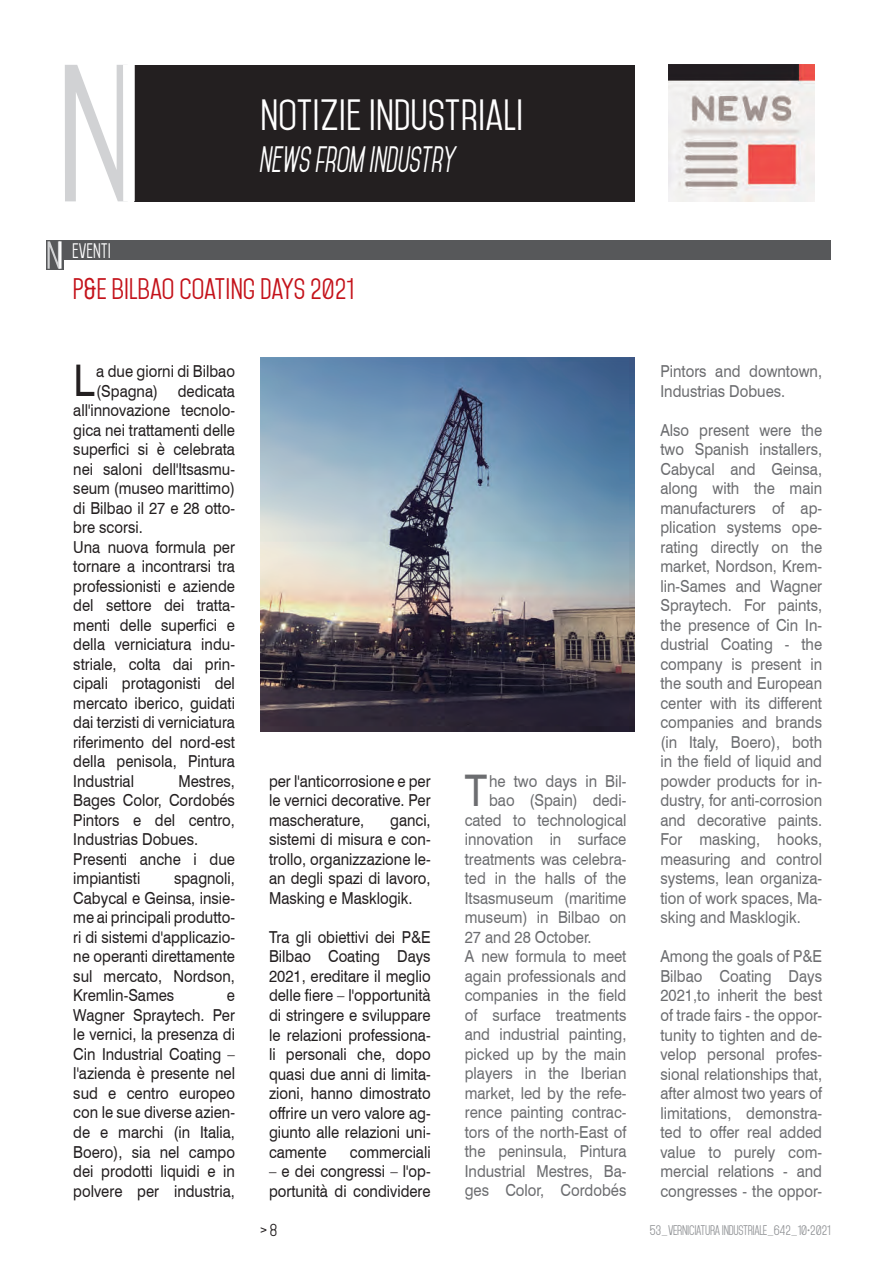
<style>
.page{position:relative;width:894px;height:1264px;background:#fff}
.page>*{position:absolute;margin:0;border:0;box-sizing:border-box;transform-origin:0 0}
.t1{font:43.65px "Swiss 721 BT";color:#231f20;scale:.9 1}
.t2{font:43.65px "Swiss 721 BT";color:#6c6d70;scale:.9 1}
.t3{font:37.5px "Mohave";color:#fff}
.t4{font:italic 31.5px "Mohave";color:#fff;scale:.8 1}
.t5{font:25.5px "Mohave";color:#c4121a}
.t6{font:18px "Mohave";color:#fff;scale:.9 1}
.t7{font:16.5px/19.5px "Swiss 721 BT";color:#231f20;text-align:justify;scale:.9 1}
.t8{font:16.5px/19.5px "Swiss 721 BT";color:#6c6d70;text-align:justify;scale:.9 1}
.t9{font:15px "Mohave";color:#231f20}
.t10{font:12px "Mohave";letter-spacing:-.03em;color:#939598}
</style>
<div class="page">
<div style="left:135px;top:65px;width:500px;height:136px;background:#231f20"></div>
<svg style="left:65px;top:65px;width:58px;height:136px"></svg>
<img style="left:668px;top:65px;width:146px;height:136px">
<div style="left:46px;top:240px;width:18px;height:30px;background:linear-gradient(to bottom,#57585a,#57585a)"></div>
<svg style="left:48px;top:241px;width:11px;height:28px"></svg>
<hr style="left:59px;top:241px;width:2px;height:28px;background:#fff">
<div style="left:64px;top:240px;width:766px;height:20px;background:#57585a"></div>
<img style="left:260px;top:357px;width:375px;height:374px">
<h2 class="t3" style="left:260px;top:92px;width:264px">NOTIZIE INDUSTRIALI</h2>
<h3 class="t4" style="left:260px;top:140px;width:246px">NEWS FROM INDUSTRY</h3>
<p class="t6" style="left:72px;top:240px;width:45px">EVENTI</p>
<h3 class="t5" style="left:73px;top:273px;width:282px">P&amp;E BILBAO COATING DAYS 2021</h3>
<h1 class="t1" style="left:73px;top:354px;width:25px">L</h1>
<p class="t7" style="left:96px;top:361px;width:156px">a due giorni di Bilbao</p>
<p class="t7" style="left:96px;top:381px;width:156px">(Spagna) dedicata</p>
<p class="t7" style="left:73px;top:400px;width:181px">all'innovazione tecnolo-</p>
<p class="t7" style="left:73px;top:420px;width:181px">gica nei trattamenti delle</p>
<p class="t7" style="left:73px;top:439px;width:181px">superfici si è celebrata</p>
<p class="t7" style="left:73px;top:459px;width:181px">nei saloni dell'Itsasmu-</p>
<p class="t7" style="left:73px;top:478px;width:181px">seum (museo marittimo)</p>
<p class="t7" style="left:73px;top:498px;width:181px">di Bilbao il 27 e 28 otto-</p>
<p class="t7" style="left:73px;top:517px;width:79px">bre scorsi.</p>
<p class="t7" style="left:73px;top:537px;width:181px">Una nuova formula per</p>
<p class="t7" style="left:73px;top:556px;width:181px">tornare a incontrarsi tra</p>
<p class="t7" style="left:73px;top:576px;width:181px">professionisti e aziende</p>
<p class="t7" style="left:73px;top:595px;width:181px">del settore dei tratta-</p>
<p class="t7" style="left:73px;top:615px;width:181px">menti delle superfici e</p>
<p class="t7" style="left:73px;top:634px;width:181px">della verniciatura indu-</p>
<p class="t7" style="left:73px;top:654px;width:181px">striale, colta dai prin-</p>
<p class="t7" style="left:73px;top:673px;width:181px">cipali protagonisti del</p>
<p class="t7" style="left:73px;top:693px;width:181px">mercato iberico, guidati</p>
<p class="t7" style="left:73px;top:712px;width:181px">dai terzisti di verniciatura</p>
<p class="t7" style="left:73px;top:732px;width:181px">riferimento del nord-est</p>
<p class="t7" style="left:73px;top:751px;width:181px">della penisola, Pintura</p>
<p class="t7" style="left:73px;top:771px;width:69px">Industrial</p>
<p class="t7" style="left:73px;top:771px;width:181px;text-align:left;text-indent:105px">Mestres,<br>Bages Color, Cordobés<br>Pintors e del centro,<br>Industrias Dobues.<br>Presenti anche i due impiantisti</p>
<p class="t7" style="left:73px;top:868px;width:181px;text-indent:101px">spagnoli, Cabycal e Geinsa, insie&shy;me ai principali produtto&shy;ri di sistemi d'applicazio&shy;ne operanti direttamente sul mercato, Nordson, Kremlin-Sames</p>
<p class="t7" style="left:73px;top:985px;width:181px;text-indent:153px">e Wagner Spraytech. Per le vernici, la presenza di Cin Industrial Coating – l'azienda è presente nel sud e centro europeo con le sue diverse azien&shy;de e marchi (in Italia, Boero), sia nel campo dei prodotti liquidi e in polvere per industria,</p>
<p class="t7" style="left:269px;top:771px;width:181px">per l'anticorrosione e per le vernici decorative. Per mascherature,</p>
<p class="t7" style="left:269px;top:810px;width:181px;text-indent:121px">ganci, sistemi di misura e con&shy;trollo, organizzazione le&shy;an degli spazi di lavoro, Masking e Masklogik.</p>
<p class="t7" style="left:269px;top:927px;width:181px">Tra gli obiettivi dei P&amp;E Bilbao Coating Days 2021, ereditare il meglio delle fiere – l'opportunità di stringere e sviluppare le relazioni professiona&shy;li personali che, dopo quasi due anni di limita&shy;zioni, hanno dimostrato offrire un vero valore ag&shy;giunto alle relazioni uni&shy;camente</p>
<p class="t7" style="left:350px;top:1141px;width:91px">commerciali</p>
<p class="t7" style="left:269px;top:1161px;width:181px">– e dei congressi – l'op&shy;portunità di condividere</p>
<p class="t9" style="left:260px;top:1220px;width:18px">&gt; 8</p>
<h1 class="t2" style="left:464px;top:764px;width:26px">T</h1>
<p class="t8" style="left:489px;top:771px;width:154px">he two days in Bil-</p>
<p class="t8" style="left:489px;top:790px;width:154px">bao (Spain) dedi-</p>
<p class="t8" style="left:464px;top:810px;width:181px">cated to technological</p>
<p class="t8" style="left:464px;top:829px;width:181px">innovation in surface</p>
<p class="t8" style="left:464px;top:849px;width:181px">treatments was celebra-</p>
<p class="t8" style="left:464px;top:868px;width:181px">ted in the halls of the</p>
<p class="t8" style="left:464px;top:888px;width:181px">Itsasmuseum (maritime</p>
<p class="t8" style="left:464px;top:907px;width:181px">museum) in Bilbao on</p>
<p class="t8" style="left:464px;top:927px;width:142px">27 and 28 October.</p>
<p class="t8" style="left:464px;top:946px;width:181px">A new formula to meet</p>
<p class="t8" style="left:464px;top:966px;width:181px">again professionals and</p>
<p class="t8" style="left:464px;top:985px;width:181px">companies in the field</p>
<p class="t8" style="left:464px;top:1005px;width:181px">of surface treatments</p>
<p class="t8" style="left:464px;top:1024px;width:181px">and industrial painting,</p>
<p class="t8" style="left:464px;top:1044px;width:181px">picked up by the main</p>
<p class="t8" style="left:464px;top:1063px;width:181px">players in the Iberian</p>
<p class="t8" style="left:464px;top:1083px;width:181px">market, led by the refe-</p>
<p class="t8" style="left:464px;top:1102px;width:181px">rence painting contrac-</p>
<p class="t8" style="left:464px;top:1122px;width:181px">tors of the north-East of</p>
<p class="t8" style="left:464px;top:1141px;width:181px">the peninsula, Pintura</p>
<p class="t8" style="left:464px;top:1161px;width:181px">Industrial Mestres, Ba-</p>
<p class="t8" style="left:464px;top:1180px;width:181px">ges Color, Cordobés</p>
<p class="t8" style="left:660px;top:361px;width:181px">Pintors and downtown,<br>Industrias Dobues.</p>
<p class="t8" style="left:660px;top:420px;width:181px">Also present were the two Spanish installers, Cabycal and Geinsa, along with the main manufacturers of ap&shy;plication systems ope&shy;rating directly on the market, Nordson, Krem&shy;lin-Sames and Wagner Spraytech. For paints, the presence of Cin In&shy;dustrial Coating - the company is present in the south and European center with its different companies and brands (in Italy, Boero), both in the field of liquid and powder products for in&shy;dustry, for anti-corrosion and decorative paints.<br>For masking, hooks, measuring and control systems, lean organiza&shy;tion of work spaces, Ma&shy;sking and Masklogik.</p>
<p class="t8" style="left:660px;top:946px;width:181px">Among the goals of P&amp;E Bilbao Coating Days 2021,to inherit the best of trade fairs - the oppor&shy;tunity to tighten and de&shy;velop personal profes&shy;sional relationships that, after almost two years of limitations, demonstra&shy;ted to offer real added value to purely com&shy;mercial relations - and congresses - the oppor-</p>
<p class="t10" style="left:650px;top:1222px;width:182px">53_VERNICIATURA INDUSTRIALE_642_10•2021</p>
</div>
